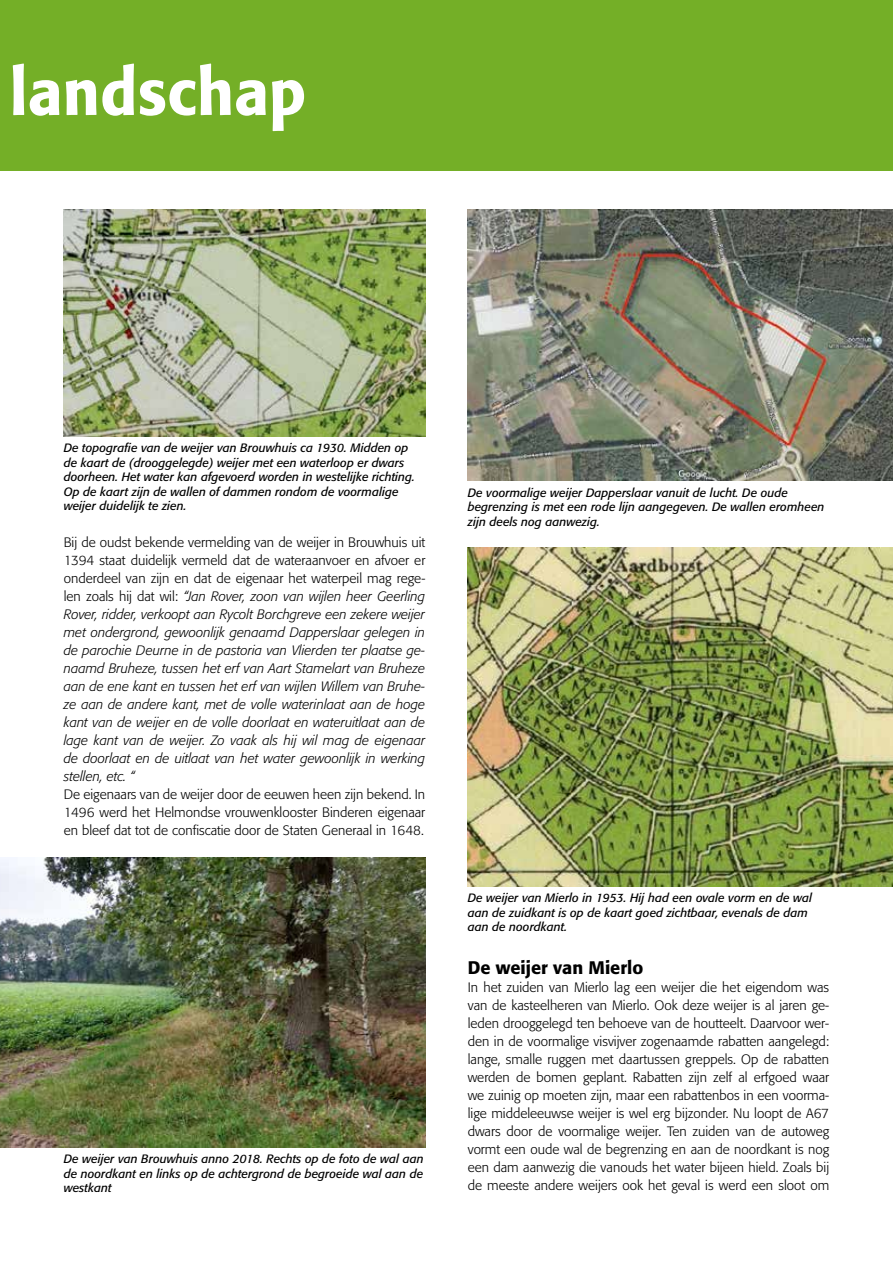
<style>
.page{position:relative;width:893px;height:1263px;background:#fff}
.page>*{position:absolute;margin:0;border:0;box-sizing:border-box;transform-origin:0 0}
.t1{font:500 64.5px "Formata";letter-spacing:.005em;color:#fff;scale:.95 1}
.t2{font:500 18px "Formata";color:#000}
.t3{font:300 13.5px/18px "Formata";color:#000;text-align:justify}
.t4{font:italic 300 13.5px/18px "Formata";color:#000;text-align:justify}
.t5{font:italic 12px/14.4px "Formata";color:#000}
.s1{font-style:normal}
</style>
<div class="page">
<div style="left:0;top:0;width:893px;height:170px;background:#74af27"></div>
<img style="left:64px;top:209px;width:361px;height:228px">
<img style="left:0;top:858px;width:425px;height:289px">
<img style="left:468px;top:548px;width:425px;height:338px">
<img style="left:468px;top:209px;width:425px;height:271px">
<h1 class="t1" style="left:10px;top:53px;width:314px">landschap</h1>
<p class="t5" style="left:64px;top:441px;width:353px">De topografie van de weijer van Brouwhuis ca 1930. Midden op de kaart de (drooggelegde) weijer met een waterloop er dwars doorheen. Het water kan afgevoerd worden in westelijke richting.<br>Op de kaart zijn de wallen of dammen rondom de voormalige weijer duidelijk te zien.</p>
<p class="t4" style="left:64px;top:534px;width:363px"><span class="s1">Bij de oudst bekende vermelding van de weijer in Brouwhuis uit 1394 staat duidelijk vermeld dat de wateraanvoer en afvoer er onderdeel van zijn en dat de eigenaar het waterpeil mag rege&shy;len zoals hij dat wil:</span> “Jan Rover, zoon van wijlen heer Geerling Rover, ridder, verkoopt aan Rycolt Borchgreve een zekere weijer met ondergrond, gewoonlijk genaamd Dapperslaar gelegen in de parochie Deurne in de pastoria van Vlierden ter plaatse ge&shy;naamd Bruheze, tussen het erf van Aart Stamelart van Bruheze aan de ene kant en tussen het erf van wijlen Willem van Bruhe&shy;ze aan de andere kant, met de volle waterinlaat aan de hoge kant van de weijer en de volle doorlaat en wateruitlaat aan de lage kant van de weijer. Zo vaak als hij wil mag de eigenaar de doorlaat en de uitlaat van het water gewoonlijk in werking stellen, etc. “</p>
<p class="t3" style="left:64px;top:786px;width:363px">De eigenaars van de weijer door de eeuwen heen zijn bekend. In 1496 werd het Helmondse vrouwenklooster Binderen eigenaar en bleef dat tot de confiscatie door de Staten Generaal in 1648.</p>
<p class="t5" style="left:64px;top:1152px;width:361px;text-align:justify">De weijer van Brouwhuis anno 2018. Rechts op de foto de wal aan de noordkant en links op de achtergrond de begroeide wal aan de westkant</p>
<p class="t5" style="left:468px;top:486px;width:358px">De voormalige weijer Dapperslaar vanuit de lucht. De oude begrenzing is met een rode lijn aangegeven. De wallen eromheen zijn deels nog aanwezig.</p>
<p class="t5" style="left:468px;top:891px;width:346px">De weijer van Mierlo in 1953. Hij had een ovale vorm en de wal aan de zuidkant is op de kaart goed zichtbaar, evenals de dam aan de noordkant.</p>
<h2 class="t2" style="left:468px;top:956px;width:177px">De weijer van Mierlo</h2>
<p class="t3" style="left:468px;top:978px;width:363px">In het zuiden van Mierlo lag een weijer die het eigendom was van de kasteelheren van Mierlo. Ook deze weijer is al jaren ge&shy;leden drooggelegd ten behoeve van de houtteelt. Daarvoor wer&shy;den in de voormalige visvijver zogenaamde rabatten aangelegd: lange, smalle ruggen met daartussen greppels. Op de rabatten werden de bomen geplant. Rabatten zijn zelf al erfgoed waar we zuinig op moeten zijn, maar een rabattenbos in een voorma&shy;lige middeleeuwse weijer is wel erg bijzonder. Nu loopt de A67 dwars door de voormalige weijer. Ten zuiden van de autoweg vormt een oude wal de begrenzing en aan de noordkant is nog een dam aanwezig die vanouds het water bijeen hield. Zoals bij de meeste andere weijers ook het geval is werd een sloot om</p>
</div>
